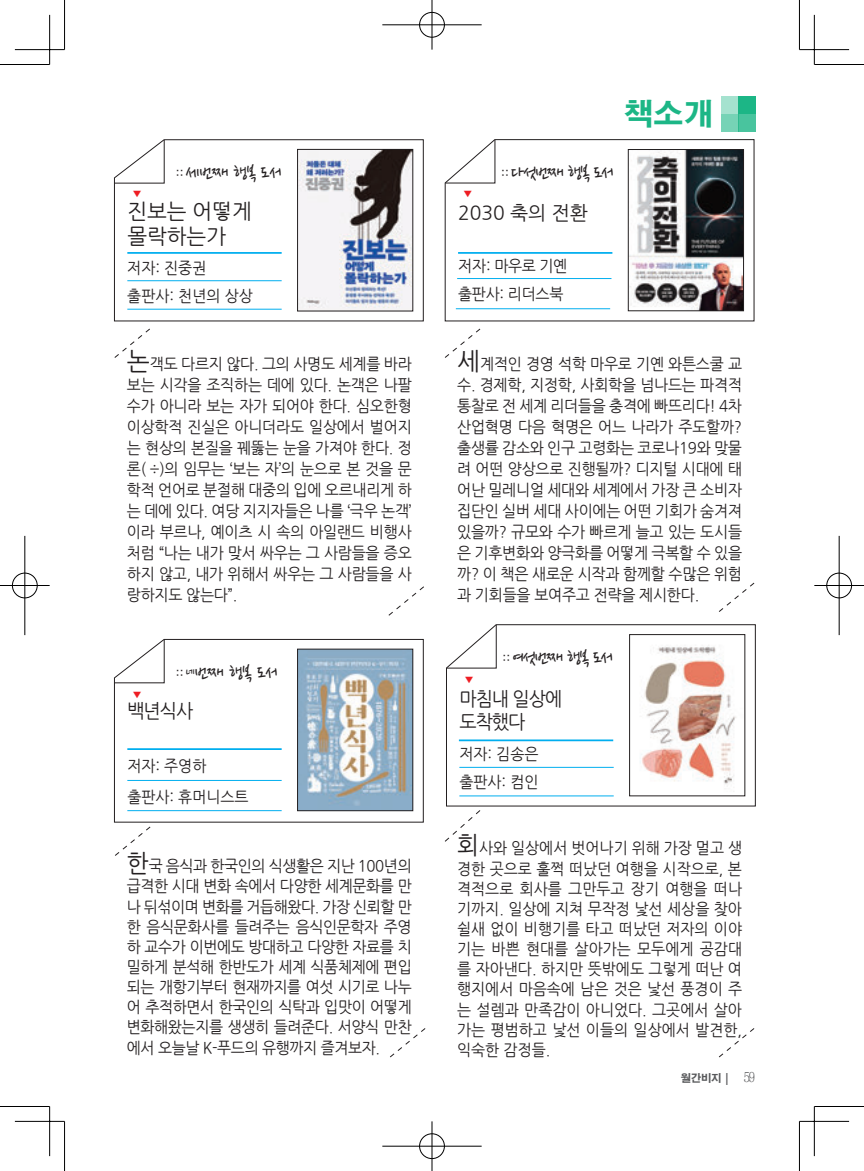
<style>
.page{position:relative;width:864px;height:1171px;background:#fff}
.page>*{position:absolute;margin:0;border:0;box-sizing:border-box;transform-origin:0 0}
.t1{font:700 29.75px "Adobe Gothic Std";color:#1cb686}
.t2{font:21px "Nanum Pen";letter-spacing:-.05em;color:#231f20;scale:.95 1}
.t3{font:21px "Nanum Gothic";color:#231f20}
.t4{font:19.25px/23.1px "Nanum Gothic";letter-spacing:-.05em;color:#231f20;scale:.95 1}
.t5{font:19.25px "Nanum Gothic";letter-spacing:-.05em;color:#231f20}
.t6{font:15.75px/21px "Nanum Gothic";letter-spacing:-.015em;color:#231f20;scale:.95 1}
.t7{font:700 10.5px "Adobe Gothic Std";color:#57585a}
.t8{font:10.5px "Nanum Gothic";color:#ee1d23;scale:.95 1}
.s1{font-size:24.5px}
.s2{font-family:"Chosunilbo NM";font-weight:400;font-size:14px}
</style>
<div class="page">
<div style="left:720px;top:96px;width:18px;height:18px;background:#a5e2cf"></div>
<div style="left:738px;top:96px;width:17px;height:18px;background:#1cb686"></div>
<div style="left:720px;top:114px;width:18px;height:17px;background:#76d3b6"></div>
<div style="left:738px;top:114px;width:17px;height:17px;background:#49c49e"></div>
<svg style="left:444px;top:139px;width:310px;height:182px"></svg>
<svg style="left:114px;top:139px;width:309px;height:182px"></svg>
<svg style="left:446px;top:624px;width:309px;height:182px"></svg>
<svg style="left:444px;top:139px;width:51px;height:44px"></svg>
<svg style="left:114px;top:139px;width:51px;height:45px"></svg>
<svg style="left:446px;top:624px;width:50px;height:44px"></svg>
<img style="left:629px;top:151px;width:112px;height:158px">
<div style="left:627px;top:149px;width:116px;height:162px;border:1px solid #231f20"></div>
<img style="left:299px;top:151px;width:112px;height:158px">
<div style="left:297px;top:149px;width:116px;height:162px;border:1px solid #231f20"></div>
<img style="left:631px;top:636px;width:111px;height:158px">
<div style="left:629px;top:634px;width:115px;height:162px;border:1px solid #231f20"></div>
<hr style="left:457px;top:278px;width:154px;height:1px;background:#00aeef">
<hr style="left:127px;top:280px;width:154px;height:1px;background:#00aeef">
<hr style="left:459px;top:767px;width:154px;height:1px;background:#00aeef">
<hr style="left:127px;top:309px;width:154px;height:1px;background:#00aeef">
<hr style="left:459px;top:795px;width:154px;height:1px;background:#00aeef">
<hr style="left:458px;top:252px;width:154px;height:2px;background:#00aeef">
<hr style="left:127px;top:252px;width:154px;height:2px;background:#00aeef">
<hr style="left:458px;top:739px;width:155px;height:2px;background:#00aeef">
<svg style="left:388px;top:586px;width:36px;height:30px"></svg>
<svg style="left:114px;top:328px;width:36px;height:30px"></svg>
<svg style="left:719px;top:582px;width:35px;height:30px"></svg>
<svg style="left:719px;top:1028px;width:35px;height:29px"></svg>
<svg style="left:444px;top:328px;width:36px;height:30px"></svg>
<svg style="left:445px;top:810px;width:35px;height:32px"></svg>
<svg style="left:390px;top:1028px;width:35px;height:29px"></svg>
<svg style="left:115px;top:826px;width:36px;height:30px"></svg>
<svg style="left:114px;top:639px;width:309px;height:183px"></svg>
<svg style="left:114px;top:639px;width:51px;height:44px"></svg>
<img style="left:299px;top:651px;width:112px;height:158px">
<div style="left:297px;top:649px;width:116px;height:162px;border:1px solid #231f20"></div>
<hr style="left:127px;top:780px;width:154px;height:1px;background:#00aeef">
<hr style="left:127px;top:810px;width:154px;height:1px;background:#00aeef">
<hr style="left:127px;top:748px;width:154px;height:2px;background:#00aeef">
<hr style="left:455px;top:308px;width:155px;height:1px;background:#00aeef">
<hr style="left:0;top:64px;width:50px;height:1px;background:#000">
<hr style="left:814px;top:64px;width:49px;height:1px;background:#000">
<hr style="left:0;top:1106px;width:50px;height:1px;background:#000">
<hr style="left:814px;top:1106px;width:49px;height:1px;background:#000">
<hr style="left:64px;top:0;width:1px;height:50px;background:#000">
<hr style="left:64px;top:1121px;width:1px;height:50px;background:#000">
<hr style="left:798px;top:0;width:1px;height:50px;background:#000">
<hr style="left:798px;top:1121px;width:1px;height:50px;background:#000">
<hr style="left:15px;top:49px;width:49px;height:1px;background:#000">
<hr style="left:799px;top:49px;width:49px;height:1px;background:#000">
<hr style="left:15px;top:1121px;width:49px;height:1px;background:#000">
<hr style="left:799px;top:1121px;width:49px;height:1px;background:#000">
<hr style="left:49px;top:15px;width:1px;height:49px;background:#000">
<hr style="left:49px;top:1106px;width:1px;height:50px;background:#000">
<hr style="left:813px;top:15px;width:1px;height:49px;background:#000">
<hr style="left:813px;top:1106px;width:1px;height:50px;background:#000">
<div style="left:418px;top:11px;width:27px;height:27px;border:2px solid #fff;border-radius:50%"></div>
<hr style="left:382px;top:24px;width:99px;height:2px;background:#fff">
<hr style="left:430px;top:0;width:3px;height:50px;background:#fff">
<div style="left:419px;top:12px;width:25px;height:25px;border:1px solid #000;border-radius:50%"></div>
<hr style="left:382px;top:25px;width:99px;height:1px;background:#000">
<hr style="left:431px;top:0;width:1px;height:50px;background:#000">
<div style="left:418px;top:1132px;width:27px;height:28px;border:2px solid #fff;border-radius:50%"></div>
<hr style="left:382px;top:1145px;width:99px;height:2px;background:#fff">
<hr style="left:430px;top:1121px;width:3px;height:50px;background:#fff">
<div style="left:419px;top:1133px;width:25px;height:26px;border:1px solid #000;border-radius:50%"></div>
<hr style="left:382px;top:1146px;width:99px;height:1px;background:#000">
<hr style="left:431px;top:1121px;width:1px;height:50px;background:#000">
<div style="left:11px;top:572px;width:27px;height:27px;border:2px solid #fff;border-radius:50%"></div>
<hr style="left:0;top:584px;width:50px;height:3px;background:#fff">
<hr style="left:24px;top:536px;width:2px;height:99px;background:#fff">
<div style="left:12px;top:573px;width:25px;height:25px;border:1px solid #000;border-radius:50%"></div>
<hr style="left:0;top:585px;width:50px;height:1px;background:#000">
<hr style="left:25px;top:536px;width:1px;height:99px;background:#000">
<div style="left:825px;top:572px;width:27px;height:27px;border:2px solid #fff;border-radius:50%"></div>
<hr style="left:814px;top:584px;width:49px;height:3px;background:#fff">
<hr style="left:837px;top:536px;width:3px;height:99px;background:#fff">
<div style="left:826px;top:573px;width:25px;height:25px;border:1px solid #000;border-radius:50%"></div>
<hr style="left:814px;top:585px;width:49px;height:1px;background:#000">
<hr style="left:838px;top:536px;width:1px;height:99px;background:#000">
<h1 class="t1" style="left:623px;top:96px;width:91px">책소개</h1>
<h2 class="t2" style="left:173px;top:164px;width:115px"><sup>∷</sup>세번째 행복 도서</h2>
<h2 class="t2" style="left:498px;top:163px;width:122px"><sup>∷</sup>다섯번째 행복 도서</h2>
<p class="t8" style="left:132px;top:188px;width:11px">▼</p>
<p class="t8" style="left:463px;top:188px;width:11px">▼</p>
<h2 class="t3" style="left:127px;top:201px;width:126px">진보는 어떻게</h2>
<p class="t5" style="left:458px;top:203px;width:131px">2030 축의 전환</p>
<h2 class="t3" style="left:127px;top:227px;width:100px">몰락하는가</h2>
<p class="t6" style="left:127px;top:254px;width:134px;line-height:28px">저자: 진중권 출판사: 천년의 상상</p>
<p class="t6" style="left:458px;top:252px;width:116px;line-height:28px">저자: 마우로 기옌 출판사: 리더스북</p>
<p class="t6" style="left:127px;top:353px;width:301px;text-align:justify"><span class="s1">논</span>객도 다르지 않다. 그의 사명도 세계를 바라 보는 시각을 조직하는 데에 있다. 논객은 나팔 수가 아니라 보는 자가 되어야 한다. 심오한형 이상학적 진실은 아니더라도 일상에서 벌어지 는 현상의 본질을 꿰뚫는 눈을 가져야 한다. 정 론(政論)의 임무는 ‘보는 자’의 눈으로 본 것을 문 학적 언어로 분절해 대중의 입에 오르내리게 하 는 데에 있다. 여당 지지자들은 나를 ‘극우 논객’ 이라 부르나, 예이츠 시 속의 아일랜드 비행사 처럼 “나는 내가 맞서 싸우는 그 사람들을 증오 하지 않고, 내가 위해서 싸우는 그 사람들을 사 랑하지도 않는다”.</p>
<p class="t6" style="left:457px;top:353px;width:301px;text-align:justify"><span class="s1">세</span>계적인 경영 석학 마우로 기옌 와튼스쿨 교 수. 경제학, 지정학, 사회학을 넘나드는 파격적 통찰로 전 세계 리더들을 충격에 빠뜨리다! 4차 산업혁명 다음 혁명은 어느 나라가 주도할까? 출생률 감소와 인구 고령화는 코로나19와 맞물 려 어떤 양상으로 진행될까? 디지털 시대에 태 어난 밀레니얼 세대와 세계에서 가장 큰 소비자 집단인 실버 세대 사이에는 어떤 기회가 숨겨져 있을까? 규모와 수가 빠르게 늘고 있는 도시들 은 기후변화와 양극화를 어떻게 극복할 수 있을 까? 이 책은 새로운 시작과 함께할 수많은 위험 과 기회들을 보여주고 전략을 제시한다.</p>
<h2 class="t2" style="left:173px;top:663px;width:111px"><sup>∷</sup><sup>네</sup>번째 행복 도서</h2>
<p class="t4" style="left:127px;top:699px;width:71px">백년식사</p>
<p class="t8" style="left:132px;top:690px;width:11px">▼</p>
<p class="t6" style="left:127px;top:750px;width:129px;line-height:31.5px">저자: 주영하 출판사: 휴머니스트</p>
<p class="t6" style="left:127px;top:856px;width:301px;line-height:20.1px;text-align:justify"><span class="s1">한</span>국 음식과 한국인의 식생활은 지난 100년의 급격한 시대 변화 속에서 다양한 세계문화를 만 나 뒤섞이며 변화를 거듭해왔다. 가장 신뢰할 만 한 음식문화사를 들려주는 음식인문학자 주영 하 교수가 이번에도 방대하고 다양한 자료를 치 밀하게 분석해 한반도가 세계 식품체제에 편입 되는 개항기부터 현재까지를 여섯 시기로 나누 어 추적하면서 한국인의 식탁과 입맛이 어떻게 변화해왔는지를 생생히 들려준다. 서양식 만찬 에서 오늘날 K-푸드의 유행까지 즐겨보자.</p>
<p class="t8" style="left:464px;top:675px;width:11px">▼</p>
<h2 class="t2" style="left:500px;top:648px;width:120px"><sup>∷</sup>여섯번째 행복 도서</h2>
<p class="t4" style="left:459px;top:688px;width:110px">마침내 일상에 도착했다</p>
<p class="t6" style="left:459px;top:741px;width:85px;line-height:28px">저자: 김송은 출판사: 컴인</p>
<p class="t6" style="left:457px;top:838px;width:301px;line-height:20.1px;text-align:justify"><span class="s1">회</span>사와 일상에서 벗어나기 위해 가장 멀고 생 경한 곳으로 훌쩍 떠났던 여행을 시작으로, 본 격적으로 회사를 그만두고 장기 여행을 떠나 기까지. 일상에 지쳐 무작정 낯선 세상을 찾아 쉴새 없이 비행기를 타고 떠났던 저자의 이야 기는 바쁜 현대를 살아가는 모두에게 공감대 를 자아낸다. 하지만 뜻밖에도 그렇게 떠난 여 행지에서 마음속에 남은 것은 낯선 풍경이 주 는 설렘과 만족감이 아니었다. 그곳에서 살아 가는 평범하고 낯선 이들의 일상에서 발견한, 익숙한 감정들.</p>
<p class="t7" style="left:680px;top:1072px;width:76px">월간비지 | <span class="s2">59</span></p>
</div>
